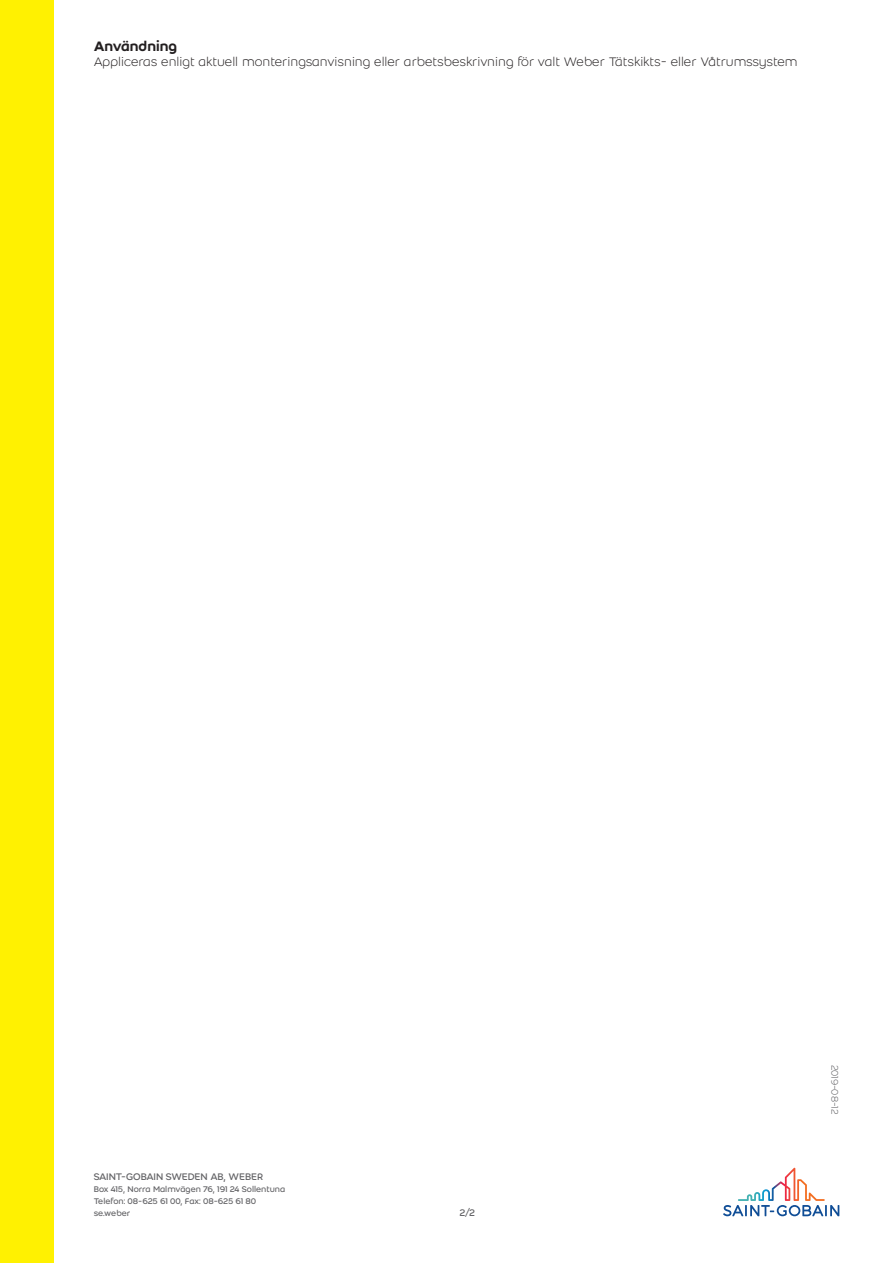
<style>
.page{position:relative;width:893px;height:1263px;background:#fff}
.page>*{position:absolute;margin:0;border:0;box-sizing:border-box;transform-origin:0 0}
.Second_header{font:500 15px "Weber";letter-spacing:-.01em;color:#231f20}
.Body_text{font:300 13.5px "Weber";color:#231f20}
.Address_-_company{font:10.5px "Weber";letter-spacing:-.01em;color:#636366}
.Last_modification_da{font:300 10.5px "Weber";color:#636366}
.Paging{font:10.5px "Weber";color:#636366}
.Address{font:9px "Weber";letter-spacing:-.005em;color:#636366}
</style>
<div class="page">
<div style="left:0;top:0;width:54px;height:1263px;background:#fff101"></div>
<svg style="left:723px;top:1168px;width:116px;height:48px"></svg>
<p class="Second_header" style="left:94px;top:36px;width:85px">Användning</p>
<p class="Body_text" style="left:94px;top:53px;width:705px">Appliceras enligt aktuell monteringsanvisning eller arbetsbeskrivning för valt Weber Tätskikts- eller Våtrumssystem</p>
<p class="Address_-_company" style="left:94px;top:1169px;width:171px">SAINT-GOBAIN SWEDEN AB, WEBER</p>
<p class="Address" style="left:94px;top:1183px;width:193px">Box 415, Norra Malmvägen 76, 191 24 Sollentuna</p>
<p class="Address" style="left:94px;top:1195px;width:164px">Telefon: 08-625 61 00, Fax: 08-625 61 80</p>
<p class="Address" style="left:94px;top:1207px;width:38px">se.weber</p>
<p class="Paging" style="left:459px;top:1205px;width:17px">2/2</p>
<p class="Last_modification_da" style="left:842px;top:1064px;width:51px;rotate:90deg">2019-08-12</p>
</div>
